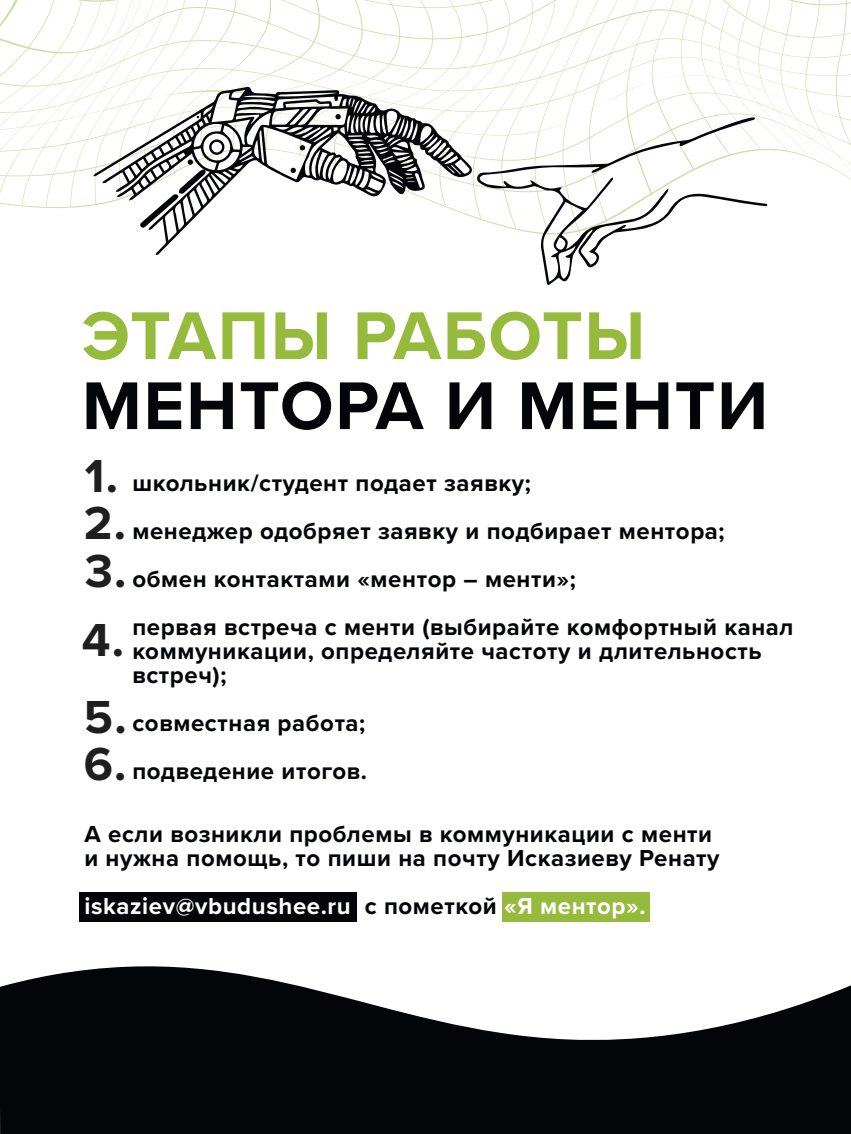
<style>
.page{position:relative;width:851px;height:1134px;background:#fff}
.page>*{position:absolute;margin:0;border:0;box-sizing:border-box;transform-origin:0 0}
.t1{font:700 70px "Proxima Nova";letter-spacing:.025em;color:#030508}
.t2{font:700 70px "Proxima Nova";letter-spacing:.025em;color:#95ba3c}
.t3{font:700 48px/47.8px "Proxima Nova";color:#1f1f20}
.t4{font:700 24px/48px "Proxima Nova";letter-spacing:.025em;color:#030508}
.t5{font:700 24px "Proxima Nova";letter-spacing:.025em;color:#fff}
.s1{color:#030508}
</style>
<div class="page">
<svg style="left:0;top:966px;width:850px;height:168px;fill:#030508"></svg>
<svg style="left:513px;top:229px;width:128px;height:56px"></svg>
<svg style="left:0;top:0;width:850px;height:229px"></svg>
<div style="left:79px;top:892px;width:277px;height:30px;background:#030508"></div>
<div style="left:501px;top:892px;width:148px;height:30px;background:#95ba3c"></div>
<h1 class="t2" style="left:82px;top:284px;width:564px">ЭТАПЫ РАБОТЫ</h1>
<h1 class="t1" style="left:82px;top:354px;width:687px">МЕНТОРА И МЕНТИ</h1>
<h2 class="t3" style="left:84px;top:450px;width:44px">1.<br>2.<br>3.</h2>
<h2 class="t3" style="left:82px;top:601px;width:46px;line-height:76.6px">4.<br>5.</h2>
<h2 class="t3" style="left:84px;top:739px;width:44px">6.</h2>
<p class="t4" style="left:132px;top:458px;width:662px">школьник/студент подает заявку;<br>менеджер одобряет заявку и подбирает ментора; обмен контактами «ментор – менти»;<br>первая встреча с менти (выбирайте комфортный канал</p>
<p class="t4" style="left:132px;top:638px;width:631px;line-height:24px">коммуникации, определяйте частоту и длительность встреч);</p>
<p class="t4" style="left:132px;top:698px;width:236px">совместная работа; подведение итогов.</p>
<p class="t4" style="left:84px;top:821px;width:636px;line-height:24px">А если возникли проблемы в коммуникации с менти и нужна помощь, то пиши на почту Исказиеву Ренату</p>
<p class="t5" style="left:84px;top:888px;width:562px">iskaziev@vbudushee.ru <span class="s1">с пометкой</span> «Я ментор».</p>
</div>
